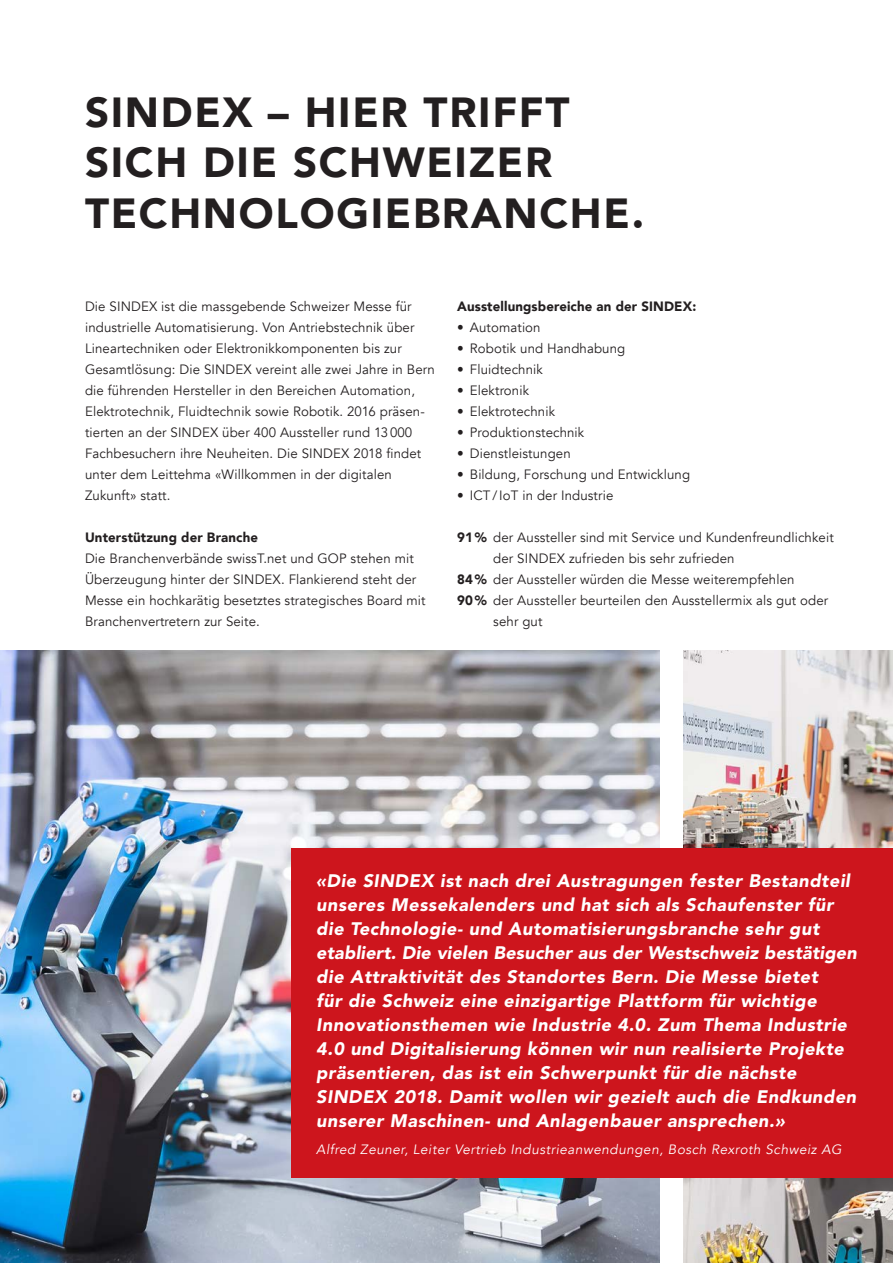
<style>
.page{position:relative;width:893px;height:1263px;background:#fff}
.page>*{position:absolute;margin:0;border:0;box-sizing:border-box;transform-origin:0 0}
.t1{font:900 42px/50.4px "Avenir";letter-spacing:.04em;color:#231f20}
.t2{font:italic 900 18px/24px "Avenir LT Std";letter-spacing:.03em;color:#fff}
.t3{font:13.5px/21px "Avenir";letter-spacing:.01em;color:#231f20}
.t4{font:italic 13.5px "Avenir";letter-spacing:.04em;color:#fff}
.t5{font:900 13.5px "Avenir";letter-spacing:.01em;color:#231f20}
.s1{font-weight:900}
</style>
<div class="page">
<img style="left:684px;top:651px;width:209px;height:612px">
<img style="left:0;top:651px;width:659px;height:612px">
<div style="left:292px;top:849px;width:601px;height:329px;background:#cd151d"></div>
<h1 class="t1" style="left:85px;top:86px;width:561px">SINDEX – HIER TRIFFT<br>SICH DIE SCHWEIZER<br>TECHNOLOGIEBRANCHE.</h1>
<p class="t3" style="left:85px;top:296px;width:351px">Die SINDEX ist die massgebende Schweizer Messe für industrielle Automatisierung. Von Antriebstechnik über Lineartechniken oder Elektronikkomponenten bis zur Gesamtlösung: Die SINDEX vereint alle zwei Jahre in Bern die führenden Hersteller in den Bereichen Automation, Elektrotechnik, Fluidtechnik sowie Robotik. 2016 präsen&shy;tierten an der SINDEX über 400 Aussteller rund 13 000<br>Fachbesuchern ihre Neuheiten. Die SINDEX 2018 findet unter dem Leittehma «Willkommen in der digitalen Zukunft» statt.</p>
<p class="t5" style="left:85px;top:526px;width:174px">Unterstützung der Branche</p>
<p class="t3" style="left:85px;top:548px;width:342px">Die Branchenverbände swissT.net und GOP stehen mit Überzeugung hinter der SINDEX. Flankierend steht der Messe ein hochkarätig besetztes strategisches Board mit Branchenvertretern zur Seite.</p>
<p class="t5" style="left:457px;top:295px;width:241px">Ausstellungsbereiche an der SINDEX:</p>
<p class="t3" style="left:457px;top:317px;width:85px">• Automation</p>
<p class="t3" style="left:457px;top:338px;width:170px">• Robotik und Handhabung</p>
<p class="t3" style="left:457px;top:359px;width:87px">• Fluidtechnik</p>
<p class="t3" style="left:457px;top:380px;width:73px">• Elektronik</p>
<p class="t3" style="left:457px;top:401px;width:100px">• Elektrotechnik</p>
<p class="t3" style="left:457px;top:422px;width:129px">• Produktionstechnik</p>
<p class="t3" style="left:457px;top:443px;width:115px">• Dienstleistungen</p>
<p class="t3" style="left:457px;top:464px;width:234px">• Bildung, Forschung und Entwicklung</p>
<p class="t3" style="left:457px;top:485px;width:158px">• ICT /IoT in der Industrie</p>
<p class="t3" style="left:457px;top:527px;width:378px"><span class="s1">91%</span> der Aussteller sind mit Service und Kundenfreundlichkeit</p>
<p class="t3" style="left:493px;top:548px;width:243px">der SINDEX zufrieden bis sehr zufrieden</p>
<p class="t3" style="left:457px;top:569px;width:339px"><span class="s1">84%</span> der Aussteller würden die Messe weiterempfehlen</p>
<p class="t3" style="left:457px;top:590px;width:373px"><span class="s1">90%</span> der Aussteller beurteilen den Ausstellermix als gut oder</p>
<p class="t3" style="left:493px;top:611px;width:51px">sehr gut</p>
<p class="t2" style="left:316px;top:868px;width:542px">«Die SINDEX ist nach drei Austragungen fester Bestandteil unseres Messekalenders und hat sich als Schaufenster für die Technologie- und Automatisierungsbranche sehr gut etabliert. Die vielen Besucher aus der Westschweiz bestätigen die Attraktivität des Standortes Bern. Die Messe bietet<br>für die Schweiz eine einzigartige Plattform für wichtige Innovationsthemen wie Industrie 4.0. Zum Thema Industrie 4.0 und Digitalisierung können wir nun realisierte Projekte präsentieren, das ist ein Schwerpunkt für die nächste SINDEX 2018. Damit wollen wir gezielt auch die Endkunden unserer Maschinen- und Anlagenbauer ansprechen.»</p>
<p class="t4" style="left:316px;top:1141px;width:527px">Alfred Zeuner, Leiter Vertrieb Industrieanwendungen, Bosch Rexroth Schweiz AG</p>
</div>
